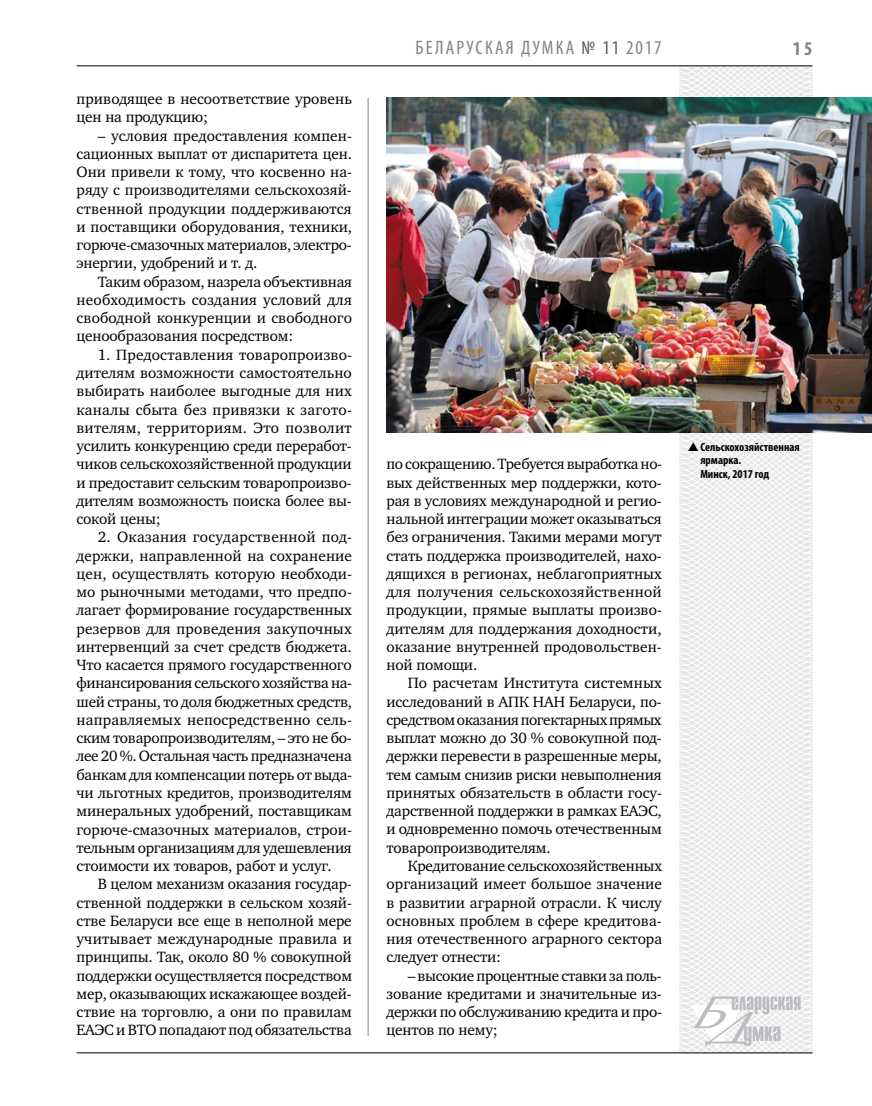
<style>
.page{position:relative;width:872px;height:1106px;background:#fff}
.page>*{position:absolute;margin:0;border:0;box-sizing:border-box;transform-origin:0 0}
.t1{font:condensed 19.5px "Myriad Pro";letter-spacing:.11em;color:#808285}
.t2{font:700 condensed 19.5px "Myriad Pro";color:#808285}
.t3{font:15.3px/18.3px "Charter C";letter-spacing:-.01em;color:#000;text-align:justify}
.t4{font:700 condensed 12px/13.5px "Myriad Pro";color:#000}
.s1{color:#58595b}
</style>
<div class="page">
<hr style="left:368px;top:98px;width:1px;height:938px;background:#808285">
<svg style="left:621px;top:65px;width:192px;height:989px"></svg>
<svg style="left:691px;top:996px;width:109px;height:53px"></svg>
<hr style="left:77px;top:65px;width:735px;height:1px;background:#000">
<hr style="left:77px;top:1052px;width:735px;height:1px;background:#000">
<img style="left:386px;top:97px;width:486px;height:336px">
<svg style="left:688px;top:442px;width:23px;height:9px"></svg>
<p class="t3" style="left:77px;top:90px;width:277px">приводящее в несоответствие уровень цен на продукцию;</p>
<p class="t3" style="left:77px;top:126px;width:277px;text-indent:21px">– условия предоставления компен&shy;сационных выплат от диспаритета цен.<br>Они привели к тому, что косвенно на&shy;ряду с производителями сельскохозяй&shy;ственной продукции поддерживаются и поставщики оборудования, техники, горюче-смазочных материалов, электро&shy;энергии, удобрений и т. д.</p>
<p class="t3" style="left:77px;top:272px;width:277px;text-indent:21px">Таким образом, назрела объективная необходимость создания условий для свободной конкуренции и свободного ценообразования посредством:</p>
<p class="t3" style="left:77px;top:345px;width:277px;text-indent:21px">1. Предоставления товаропроизво&shy;дителям возможности самостоятельно выбирать наиболее выгодные для них каналы сбыта без привязки к загото&shy;вителям, территориям. Это позволит усилить конкуренцию среди переработ&shy;чиков сельскохозяйственной продукции и предоставит сельским товаропроизво&shy;дителям возможность поиска более вы&shy;сокой цены;</p>
<p class="t3" style="left:77px;top:528px;width:277px;text-indent:21px">2. Оказания государственной под&shy;держки, направленной на сохранение цен, осуществлять которую необходи&shy;мо рыночными методами, что предпо&shy;лагает формирование государственных резервов для проведения закупочных интервенций за счет средств бюджета.<br>Что касается прямого государственного финансирования сельского хозяйства на&shy;шей страны, то доля бюджетных средств, направляемых непосредственно сель&shy;ским товаропроизводителям, – это не бо&shy;лее 20 %. Остальная часть предназначена банкам для компенсации потерь от выда&shy;чи льготных кредитов, производителям минеральных удобрений, поставщикам горюче-смазочных материалов, строи&shy;тельным организациям для удешевления стоимости их товаров, работ и услуг.</p>
<p class="t3" style="left:77px;top:875px;width:277px;text-indent:21px">В целом механизм оказания государ&shy;ственной поддержки в сельском хозяй&shy;стве Беларуси все еще в неполной мере учитывает международные правила и принципы. Так, около 80 % совокупной поддержки осуществляется посредством мер, оказывающих искажающее воздей&shy;ствие на торговлю, а они по правилам ЕАЭС и ВТО попадают под обязательства</p>
<p class="t1" style="left:415px;top:36px;width:248px">БЕЛ АРУСКАЯ ДУМКА <span class="s1">№ 11</span> 2017</p>
<p class="t2" style="left:793px;top:37px;width:21px">15</p>
<p class="t3" style="left:386px;top:455px;width:277px">по сокращению. Требуется выработка но&shy;вых действенных мер поддержки, кото&shy;рая в условиях международной и регио&shy;нальной интеграции может оказываться без ограничения. Такими мерами могут стать поддержка производителей, нахо&shy;дящихся в регионах, неблагоприятных для получения сельскохозяйственной продукции, прямые выплаты произво&shy;дителям для поддержания доходности, оказание внутренней продовольствен&shy;ной помощи.</p>
<p class="t3" style="left:386px;top:674px;width:277px;text-indent:21px">По расчетам Института системных исследований в АПК НАН Беларуси, по&shy;средством оказания погектарных прямых выплат можно до 30 % совокупной под&shy;держки перевести в разрешенные меры, тем самым снизив риски невыполнения принятых обязательств в области госу&shy;дарственной поддержки в рамках ЕАЭС, и одновременно помочь отечественным товаропроизводителям.</p>
<p class="t3" style="left:386px;top:856px;width:277px;text-indent:21px">Кредитование сельскохозяйственных организаций имеет большое значение в развитии аграрной отрасли. К числу основных проблем в сфере кредитова&shy;ния отечественного аграрного сектора следует отнести:</p>
<p class="t3" style="left:386px;top:966px;width:277px;text-indent:21px">– высокие процентные ставки за поль&shy;зование кредитами и значительные из&shy;держки по обслуживанию кредита и про&shy;центов по нему;</p>
<p class="t4" style="left:700px;top:439px;width:101px">Cельскохозяйственная ярмарка.<br>Минск, 2017 год</p>
</div>
